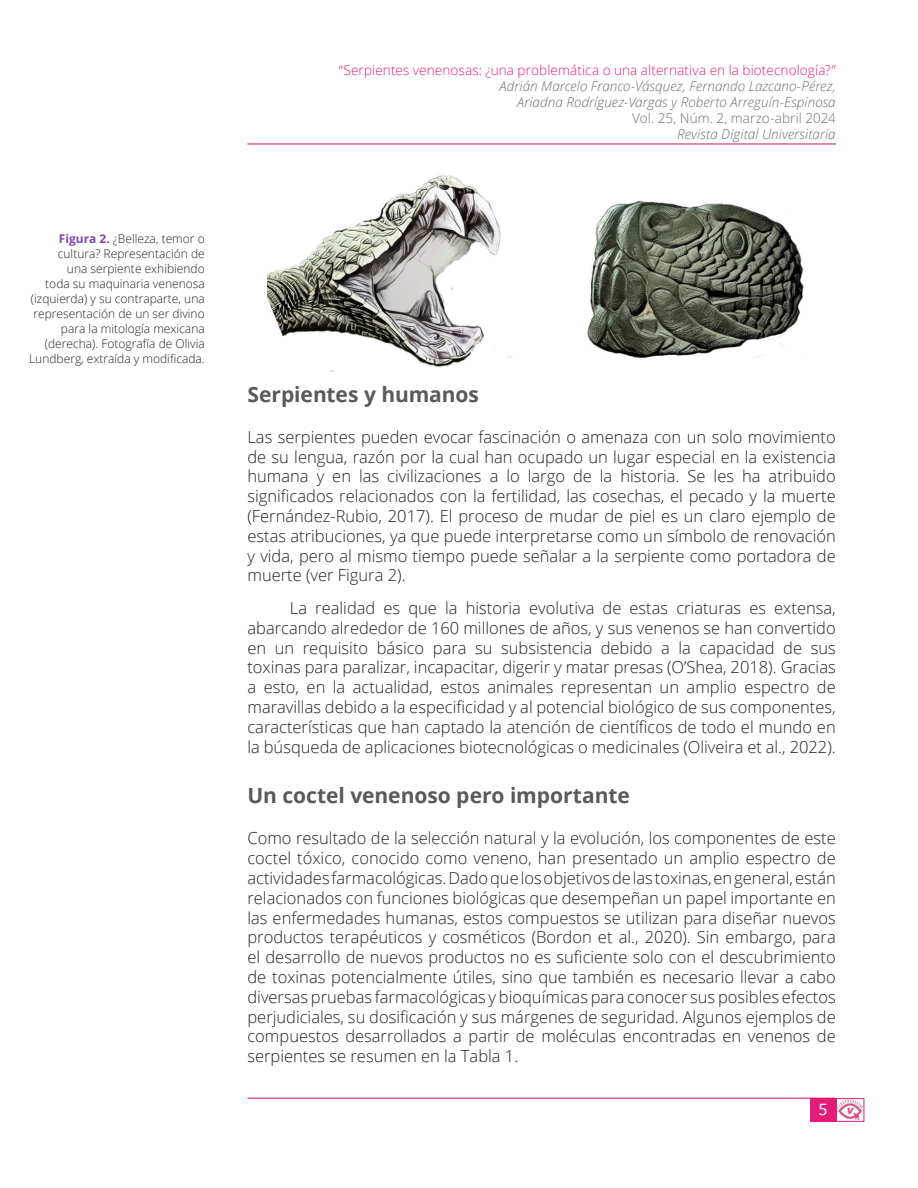
<style>
.page{position:relative;width:918px;height:1188px;background:#fff}
.page>*{position:absolute;margin:0;border:0;box-sizing:border-box;transform-origin:0 0}
.subtitulo-1{font:700 21px "Open Sans";letter-spacing:-.005em;color:#5a5a5d}
.texto_normal{font:300 16.5px/19.8px "Open Sans";color:#231f20;text-align:justify}
.texto_sangria{font:300 16.5px/19.8px "Open Sans";color:#231f20;text-align:justify}
.t1{font:15px "Verdana";color:#fff}
.t2{font:italic 300 13.5px/16.2px "Open Sans";letter-spacing:.005em;color:#6c6d70;text-align:right}
.t3{font:300 13.5px "Open Sans";letter-spacing:.01em;color:#e31c79}
.t4{font:300 13.5px "Open Sans";letter-spacing:.01em;color:#6c6d70}
.imagen{font:300 12px/15px "Open Sans";color:#231f20;text-align:right}
.s1{font-weight:700;color:#8246af}
</style>
<div class="page">
<div style="left:810px;top:1098px;width:26px;height:24px;background:#e31c79"></div>
<hr style="left:247px;top:1097px;width:589px;height:2px;background:#eaacc9">
<hr style="left:247px;top:1098px;width:589px;height:1px;background:#e31c79">
<div style="left:836px;top:1098px;width:28px;height:24px;border:1px solid #e31c79"></div>
<img style="left:837px;top:1099px;width:26px;height:20px">
<hr style="left:247px;top:143px;width:589px;height:2px;background:#e37ead">
<hr style="left:247px;top:144px;width:589px;height:1px;background:#e31c79">
<img style="left:267px;top:175px;width:537px;height:197px">
<p class="imagen" style="left:29px;top:231px;width:177px"><span class="s1">Figura 2.</span> ¿Belleza, temor o cultura? Representación de<br>una serpiente exhibiendo<br>toda su maquinaria venenosa (izquierda) y su contraparte, una representación de un ser divino para la mitología mexicana (derecha). Fotografía de Olivia<br>Lundberg, extraída y modificada.</p>
<p class="t3" style="left:339px;top:60px;width:499px">“Serpientes venenosas: ¿una problemática o una alternativa en la biotecnología?”</p>
<p class="t2" style="left:500px;top:77px;width:338px">Adrián Marcelo Franco-Vásquez, Fernando Lazcano-Pérez,<br>Ariadna Rodríguez-Vargas y Roberto Arreguín-Espinosa</p>
<p class="t4" style="left:632px;top:109px;width:205px">Vol. 25, Núm. 2, marzo-abril 2024</p>
<p class="t2" style="left:677px;top:126px;width:160px">Revista Digital Universitaria</p>
<p class="subtitulo-1" style="left:247px;top:379px;width:233px">Serpientes y humanos</p>
<p class="texto_normal" style="left:247px;top:426px;width:590px">Las serpientes pueden evocar fascinación o amenaza con un solo movimiento de su lengua, razón por la cual han ocupado un lugar especial en la existencia humana y en las civilizaciones a lo largo de la historia. Se les ha atribuido significados relacionados con la fertilidad, las cosechas, el pecado y la muerte (Fernández-Rubio, 2017). El proceso de mudar de piel es un claro ejemplo de estas atribuciones, ya que puede interpretarse como un símbolo de renovación y vida, pero al mismo tiempo puede señalar a la serpiente como portadora de muerte (ver Figura 2).</p>
<p class="texto_sangria" style="left:247px;top:598px;width:590px;text-indent:43px">La realidad es que la historia evolutiva de estas criaturas es extensa, abarcando alrededor de 160 millones de años, y sus venenos se han convertido en un requisito básico para su subsistencia debido a la capacidad de sus toxinas para paralizar, incapacitar, digerir y matar presas (O’Shea, 2018). Gracias a esto, en la actualidad, estos animales representan un amplio espectro de maravillas debido a la especificidad y al potencial biológico de sus componentes, características que han captado la atención de científicos de todo el mundo en la búsqueda de aplicaciones biotecnológicas o medicinales (Oliveira et al., 2022).</p>
<p class="subtitulo-1" style="left:247px;top:781px;width:384px">Un coctel venenoso pero importante</p>
<p class="texto_normal" style="left:247px;top:828px;width:590px">Como resultado de la selección natural y la evolución, los componentes de este coctel tóxico, conocido como veneno, han presentado un amplio espectro de actividades farmacológicas. Dado que los objetivos de las toxinas, en general, están relacionados con funciones biológicas que desempeñan un papel importante en las enfermedades humanas, estos compuestos se utilizan para diseñar nuevos productos terapéuticos y cosméticos (Bordon et al., 2020). Sin embargo, para el desarrollo de nuevos productos no es suficiente solo con el descubrimiento de toxinas potencialmente útiles, sino que también es necesario llevar a cabo diversas pruebas farmacológicas y bioquímicas para conocer sus posibles efectos perjudiciales, su dosificación y sus márgenes de seguridad. Algunos ejemplos de compuestos desarrollados a partir de moléculas encontradas en venenos de serpientes se resumen en la Tabla 1.</p>
<p class="t1" style="left:818px;top:1097px;width:38px">5 5</p>
</div>
